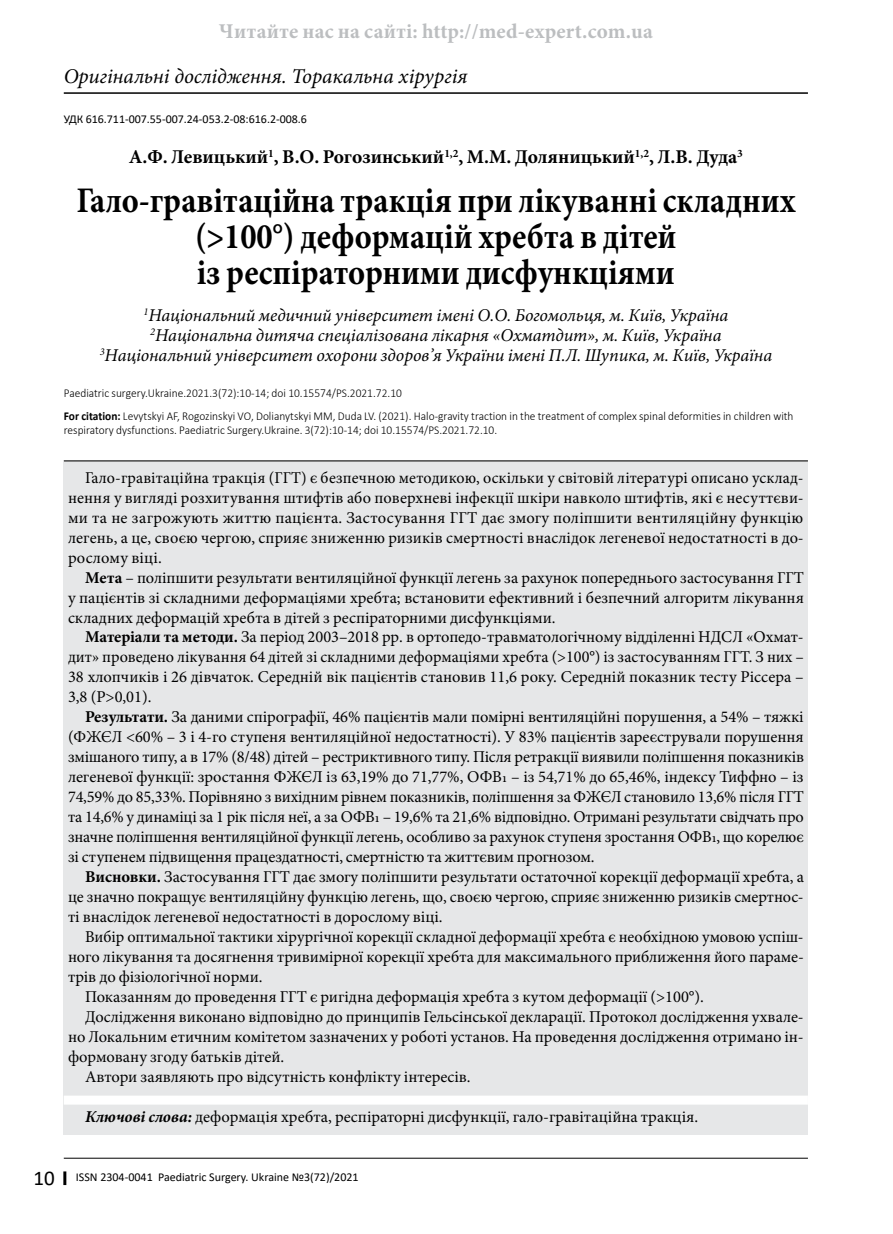
<style>
.page{position:relative;width:893px;height:1234px;background:#fff}
.page>*{position:absolute;margin:0;border:0;box-sizing:border-box;transform-origin:0 0}
.t1{font:700 36px/36px "Minion Pro";color:#000;text-align:center;scale:.9 1}
.t2{font:700 21px "Minion Pro";letter-spacing:.01em;color:#bcbec0}
.t3{font:italic 21px "Minion Pro";color:#000}
.t4{font:700 19.5px "Minion Pro";color:#000}
.t5{font:italic 18px/20px "Minion Pro";color:#000;text-align:center}
.t6{font:16.5px/20px "Minion Pro";color:#000;text-align:justify}
.t7{font:300 12px/23px "Calibri";color:#000;scale:.95 1}
.t8{font:12px "Calibri";color:#000}
.s1{font-weight:700}
.s2{font-weight:700;font-style:italic}
.s3{font-size:21px}
</style>
<div class="page">
<hr style="left:64px;top:92px;width:744px;height:2px;background:#000">
<svg style="left:63px;top:1171px;width:3px;height:13px"></svg>
<hr style="left:64px;top:1157px;width:744px;height:1px;background:#000">
<div style="left:64px;top:462px;width:744px;height:672px;background:#e6e7e8"></div>
<hr style="left:64px;top:460px;width:744px;height:1px;background:#000">
<div style="left:64px;top:1095px;width:744px;height:9px;background:#fff"></div>
<p class="t2" style="left:219px;top:16px;width:435px">Читайте нас на сайті: http://med-expert.com.ua</p>
<p class="t3" style="left:64px;top:62px;width:405px">Оригінальні дослідження. Торакальна хірургія</p>
<p class="t8" style="left:64px;top:111px;width:245px">УДК 616.711-007.55-007.24-053.2-08:616.2-008.6</p>
<p class="t4" style="left:129px;top:143px;width:616px">А.Ф. Левицький<sup>1</sup>, В.О. Рогозинський<sup>1,2</sup>, М.М. Доляницький<sup>1,2</sup>, Л.В. Дуда<sup>3</sup></p>
<h1 class="t1" style="left:76px;top:182px;width:800px">Гало-гравітаційна тракція при лікуванні складних (&gt;100°) деформацій хребта в дітей<br>із респіраторними дисфункціями</h1>
<p class="t5" style="left:100px;top:305px;width:674px"><sup>1</sup>Національний медичний університет імені О.О. Богомольця, м. Київ, Україна<br><sup>2</sup>Національна дитяча спеціалізована лікарня «Охматдит», м. Київ, Україна<br><sup>3</sup>Національний університет охорони здоров’я України імені П.Л. Шупика, м. Київ, Україна</p>
<p class="t7" style="left:64px;top:381px;width:770px">Paediatric surgery.Ukraine.2021.3(72):10-14; doi 10.15574/PS.2021.72.10<br><span class="s1">For citation:</span> Levytskyi AF, Rogozinskyi VO, Dolianytskyi MM, Duda LV. (2021). Halo-gravity traction in the treatment of complex spinal deformities in children with</p>
<p class="t7" style="left:64px;top:418px;width:458px">respiratory dysfunctions. Paediatric Surgery.Ukraine. 3(72):10-14; doi 10.15574/PS.2021.72.10.</p>
<p class="t6" style="left:68px;top:467px;width:737px;text-indent:17px">Гало-гравітаційна тракція (ГГТ) є безпечною методикою, оскільки у світовій літературі описано усклад&shy;нення у вигляді розхитування штифтів або поверхневі інфекції шкіри навколо штифтів, які є несуттєви&shy;ми та не загрожують життю пацієнта. Застосування ГГТ дає змогу поліпшити вентиляційну функцію легень, а це, своєю чергою, сприяє зниженню ризиків смертності внаслідок легеневої недостатності в до&shy;рослому віці.</p>
<p class="t6" style="left:68px;top:567px;width:737px;text-indent:17px"><span class="s1">Мета</span> – поліпшити результати вентиляційної функції легень за рахунок попереднього застосування ГГТ у пацієнтів зі складними деформаціями хребта; встановити ефективний і безпечний алгоритм лікування складних деформацій хребта в дітей з респіраторними дисфункціями.</p>
<p class="t6" style="left:68px;top:627px;width:737px;text-indent:17px"><span class="s1">Матеріали та методи.</span> За період 2003–2018 рр. в ортопедо-травматологічному відділенні НДСЛ «Охмат&shy;дит» проведено лікування 64 дітей зі складними деформаціями хребта (&gt;100°) із застосуванням ГГТ. З них – 38 хлопчиків і 26 дівчаток. Середній вік пацієнтів становив 11,6 року. Середній показник тесту Ріссера – 3,8 (P&gt;0,01).</p>
<p class="t6" style="left:68px;top:707px;width:737px;text-indent:17px"><span class="s1">Результати.</span> За даними спірографії, 46% пацієнтів мали помірні вентиляційні порушення, а 54% – тяжкі (ФЖЄЛ &lt;60% – 3 і 4-го ступеня вентиляційної недостатності). У 83% пацієнтів зареєстрували порушення змішаного типу, а в 17% (8/48) дітей – рестриктивного типу. Після ретракції виявили поліпшення показників легеневої функції: зростання ФЖЄЛ із 63,19% до 71,77%, ОФВ1 – із 54,71% до 65,46%, індексу Тиффно – із 74,59% до 85,33%. Порівняно з вихідним рівнем показників, поліпшення за ФЖЄЛ становило 13,6% після ГГТ та 14,6% у динаміці за 1 рік після неї, а за ОФВ1 – 19,6% та 21,6% відповідно. Отримані результати свідчать про значне поліпшення вентиляційної функції легень, особливо за рахунок ступеня зростання ОФВ1, що корелює зі ступенем підвищення працездатності, смертністю та життєвим прогнозом.</p>
<p class="t6" style="left:68px;top:866px;width:737px;text-indent:17px"><span class="s1">Висновки.</span> Застосування ГГТ дає змогу поліпшити результати остаточної корекції деформації хребта, а це значно покращує вентиляційну функцію легень, що, своєю чергою, сприяє зниженню ризиків смертнос&shy;ті внаслідок легеневої недостатності в дорослому віці.</p>
<p class="t6" style="left:85px;top:926px;width:720px">Вибір оптимальної тактики хірургічної корекції складної деформації хребта є необхідною умовою успіш-</p>
<p class="t6" style="left:68px;top:946px;width:737px">ного лікування та досягнення тривимірної корекції хребта для максимального приближення його параме-</p>
<p class="t6" style="left:68px;top:966px;width:196px">трів до фізіологічної норми.</p>
<p class="t6" style="left:85px;top:986px;width:620px">Показанням до проведення ГГТ є ригідна деформація хребта з кутом деформації (&gt;100°).</p>
<p class="t6" style="left:85px;top:1006px;width:720px">Дослідження виконано відповідно до принципів Гельсінської декларації. Протокол дослідження ухвале-</p>
<p class="t6" style="left:68px;top:1026px;width:737px">но Локальним етичним комітетом зазначених у роботі установ. На проведення дослідження отримано ін-</p>
<p class="t6" style="left:68px;top:1046px;width:218px">формовану згоду батьків дітей.</p>
<p class="t6" style="left:85px;top:1066px;width:387px">Автори заявляють про відсутність конфлікту інтересів.</p>
<p class="t6" style="left:85px;top:1106px;width:614px"><span class="s2">Ключові слова:</span> деформація хребта, респіраторні дисфункції, гало-гравітаційна тракція.</p>
<p class="t8" style="left:33px;top:1167px;width:327px"><span class="s3">10</span> ISSN 2304-0041 Paediatric Surgery. Ukraine №3(72)/2021</p>
</div>
